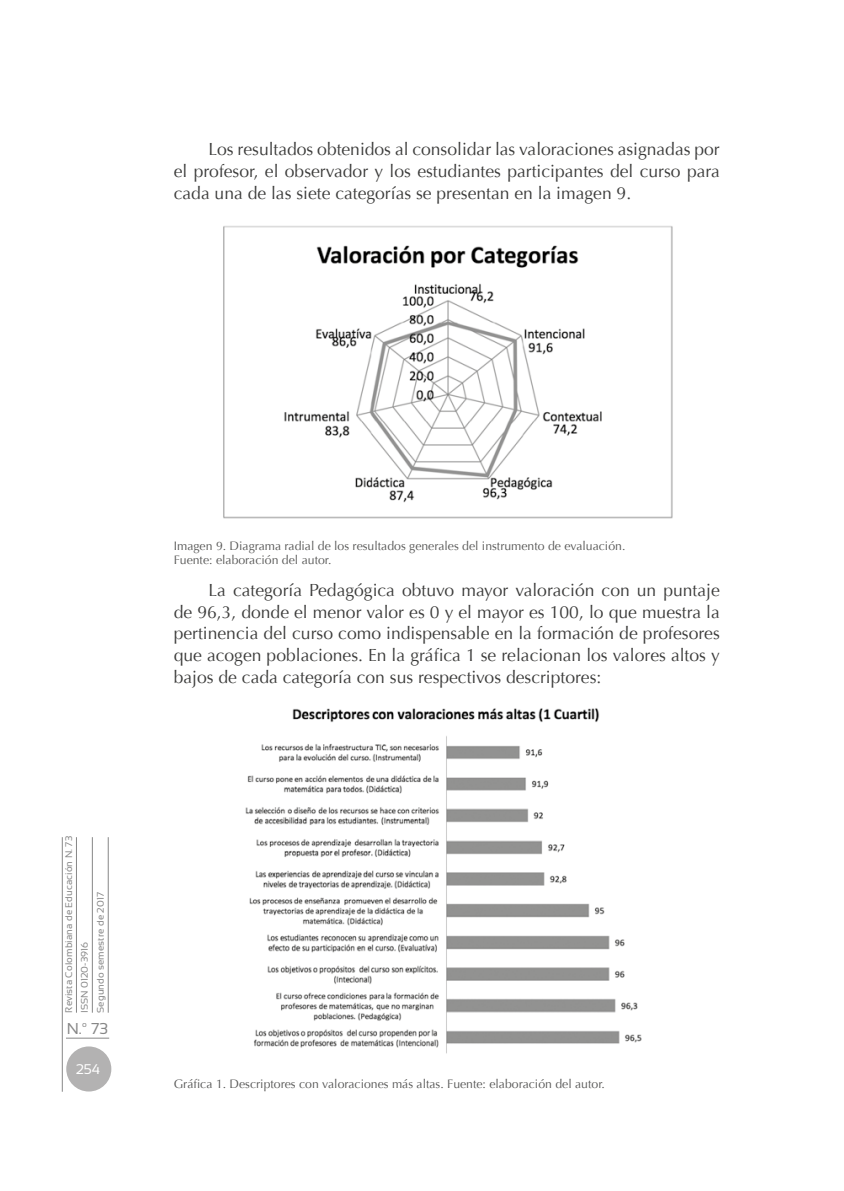
<style>
.page{position:relative;width:844px;height:1191px;background:#fff}
.page>*{position:absolute;margin:0;border:0;box-sizing:border-box;transform-origin:0 0}
.t1{font:17.5px/21.9px "Optima";color:#3c3c3b;text-align:justify}
.t2{font:15.75px "Sansation";color:#878787}
.t3{font:14px "Sansation";color:#fff}
.t4{font:12.25px/14px "Optima";color:#575756}
.t5{font:9.62px/15.4px "Sansation";letter-spacing:.01em;color:#878787}
</style>
<div class="page">
<hr style="left:62px;top:837px;width:1px;height:254px;background:#878787">
<hr style="left:76px;top:837px;width:1px;height:175px;background:#878787">
<hr style="left:92px;top:837px;width:1px;height:175px;background:#878787">
<hr style="left:108px;top:837px;width:1px;height:175px;background:#878787">
<hr style="left:66px;top:1037px;width:43px;height:1px;background:#878787">
<div style="left:66px;top:1046px;width:45px;height:45px;background:#b3b2b2;border-radius:50%"></div>
<img style="left:223px;top:226px;width:450px;height:293px">
<img style="left:245px;top:708px;width:397px;height:346px">
<p class="t1" style="left:174px;top:138px;width:547px;text-indent:35px">Los resultados obtenidos al consolidar las valoraciones asignadas por el profesor, el observador y los estudiantes participantes del curso para cada una de las siete categorías se presentan en la imagen 9.</p>
<p class="t5" style="left:61px;top:1012px;width:178px;rotate:-90deg">Revista Colombiana de Educación N. 73<br>ISSN 0120-3916</p>
<p class="t5" style="left:93px;top:1012px;width:122px;rotate:-90deg">Segundo semestre de 2017</p>
<p class="t2" style="left:67px;top:1019px;width:43px">N.º 73</p>
<p class="t3" style="left:76px;top:1061px;width:26px">254</p>
<p class="t4" style="left:174px;top:539px;width:453px">Imagen 9. Diagrama radial de los resultados generales del instrumento de evaluación.<br>Fuente: elaboración del autor.</p>
<p class="t1" style="left:174px;top:579px;width:547px;text-indent:35px">La categoría Pedagógica obtuvo mayor valoración con un puntaje de 96,3, donde el menor valor es 0 y el mayor es 100, lo que muestra la pertinencia del curso como indispensable en la formación de profesores que acogen poblaciones. En la gráfica 1 se relacionan los valores altos y bajos de cada categoría con sus respectivos descriptores:</p>
<p class="t4" style="left:174px;top:1077px;width:432px">Gráfica 1. Descriptores con valoraciones más altas. Fuente: elaboración del autor.</p>
</div>
